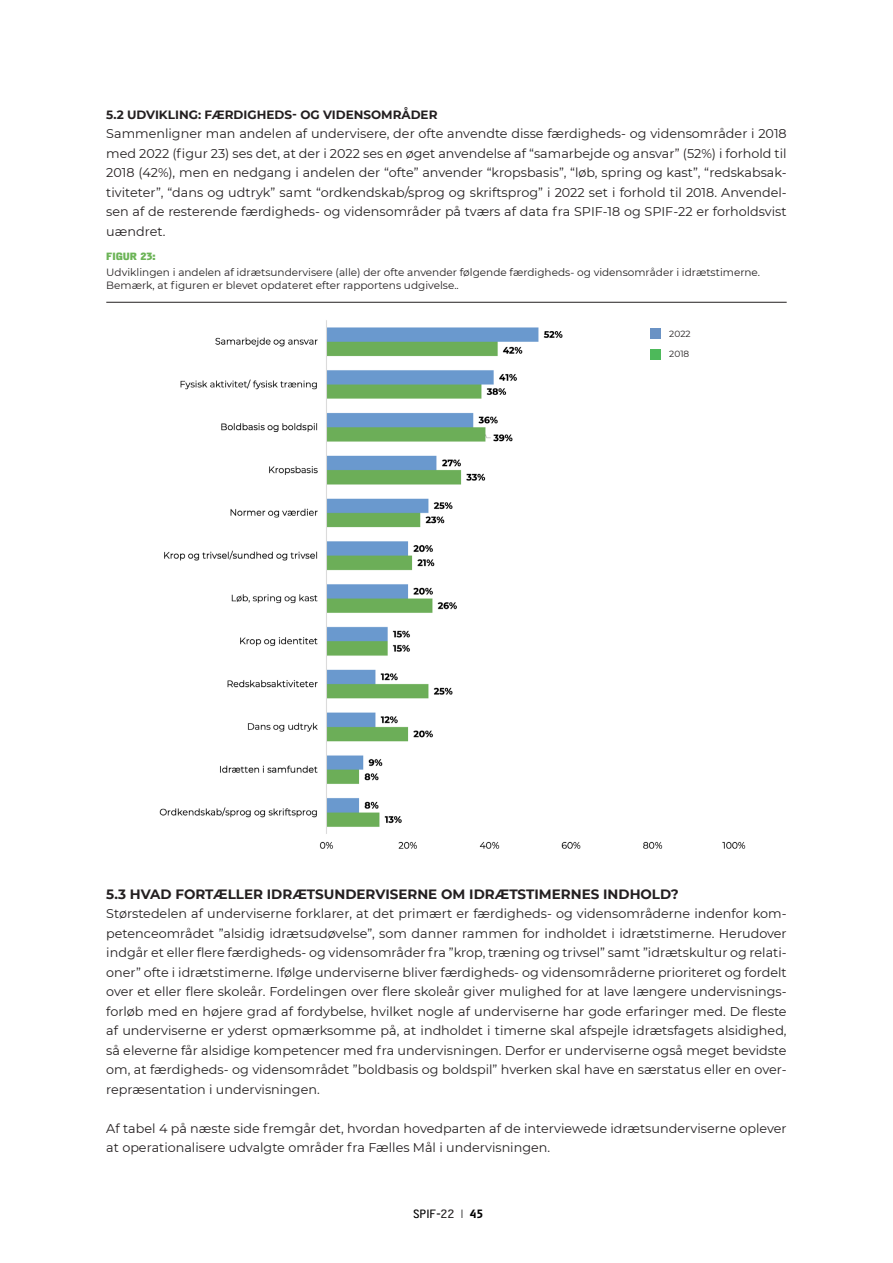
<style>
.page{position:relative;width:893px;height:1263px;background:#fff}
.page>*{position:absolute;margin:0;border:0;box-sizing:border-box;transform-origin:0 0}
.t1{font:700 13.5px "Montserrat";color:#231f20}
.t2{font:12.75px/19.5px "Montserrat";color:#231f20;text-align:justify}
.t3{font:700 12px "Montserrat";color:#231f20}
.t4{font:12px "Access";color:#000}
.t5{font:10.5px/13.5px "Montserrat";color:#231f20}
.t6{font:800 10.5px "Access";color:#6cb457}
.t7{font:9px "Montserrat";color:#231f20}
.s1{color:#231f20}
.s2{font-weight:700}
</style>
<div class="page">
<img style="left:159px;top:320px;width:587px;height:529px">
<div style="left:650px;top:328px;width:10px;height:11px;background:#6a92c4"></div>
<div style="left:650px;top:349px;width:10px;height:10px;background:#4db95a"></div>
<hr style="left:106px;top:302px;width:681px;height:1px;background:#231f20">
<p class="t3" style="left:106px;top:106px;width:333px">5.2 UDVIKLING: FÆRDIGHEDS- OG VIDENSOMRÅDER</p>
<p class="t2" style="left:106px;top:123px;width:682px">Sammenligner man andelen af undervisere, der ofte anvendte disse færdigheds- og vidensområder i 2018 med 2022 (figur 23) ses det, at der i 2022 ses en øget anvendelse af “samarbejde og ansvar” (52%) i forhold til 2018 (42%), men en nedgang i andelen der “ofte” anvender “kropsbasis”, “løb, spring og kast”, “redskabsak&shy;tiviteter”, “dans og udtryk” samt “ordkendskab/sprog og skriftsprog” i 2022 set i forhold til 2018. Anvendel&shy;sen af de resterende færdigheds- og vidensområder på tværs af data fra SPIF-18 og SPIF-22 er forholdsvist uændret.</p>
<p class="t6" style="left:106px;top:251px;width:51px">FIGUR 23:</p>
<p class="t5" style="left:106px;top:265px;width:655px">Udviklingen i andelen af idrætsundervisere (alle) der ofte anvender følgende færdigheds- og vidensområder i idrætstimerne.<br>Bemærk, at figuren er blevet opdateret efter rapportens udgivelse..</p>
<p class="t7" style="left:669px;top:327px;width:23px">2022</p>
<p class="t7" style="left:669px;top:348px;width:22px">2018</p>
<p class="t1" style="left:106px;top:884px;width:574px">5.3 HVAD FORTÆLLER IDRÆTSUNDERVISERNE OM IDRÆTSTIMERNES INDHOLD?</p>
<p class="t2" style="left:106px;top:903px;width:682px">Størstedelen af underviserne forklarer, at det primært er færdigheds- og vidensområderne indenfor kom&shy;petenceområdet ”alsidig idrætsudøvelse”, som danner rammen for indholdet i idrætstimerne. Herudover indgår et eller flere færdigheds- og vidensområder fra ”krop, træning og trivsel” samt ”idrætskultur og relati&shy;oner” ofte i idrætstimerne. Ifølge underviserne bliver færdigheds- og vidensområderne prioriteret og fordelt over et eller flere skoleår. Fordelingen over flere skoleår giver mulighed for at lave længere undervisnings&shy;forløb med en højere grad af fordybelse, hvilket nogle af underviserne har gode erfaringer med. De fleste af underviserne er yderst opmærksomme på, at indholdet i timerne skal afspejle idrætsfagets alsidighed, så eleverne får alsidige kompetencer med fra undervisningen. Derfor er underviserne også meget bevidste om, at færdigheds- og vidensområdet ”boldbasis og boldspil” hverken skal have en særstatus eller en over&shy;repræsentation i undervisningen.</p>
<p class="t2" style="left:106px;top:1118px;width:682px">Af tabel 4 på næste side fremgår det, hvordan hovedparten af de interviewede idrætsunderviserne oplever at operationalisere udvalgte områder fra Fælles Mål i undervisningen.</p>
<p class="t4" style="left:413px;top:1208px;width:72px">SPIF-<span class="s1">22</span> | <span class="s2">45</span></p>
</div>
